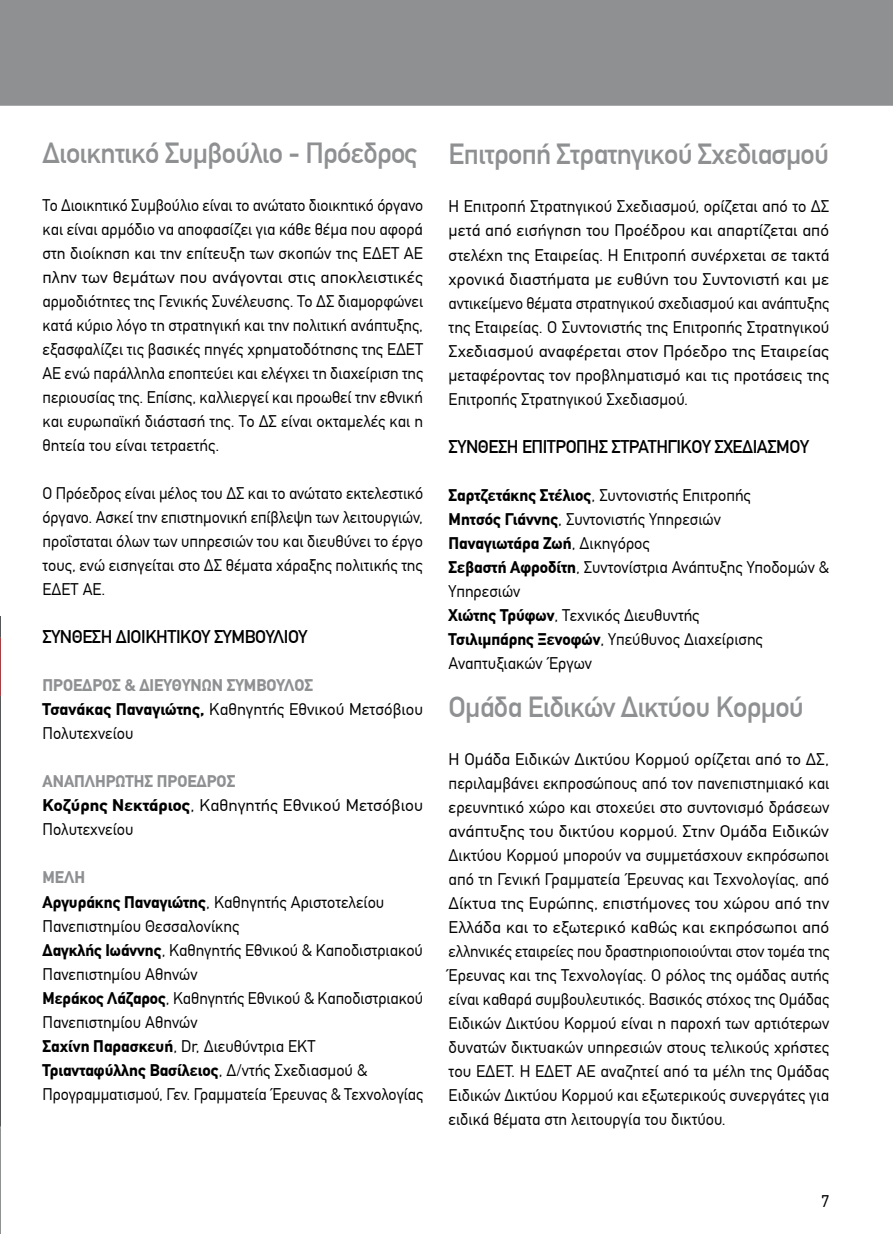
<style>
.page{position:relative;width:893px;height:1234px;background:#fff}
.page>*{position:absolute;margin:0;border:0;box-sizing:border-box;transform-origin:0 0}
.t1{font:28.5px "CF Din";letter-spacing:-.025em;color:#8e9092}
.t2{font:18px "CF Din";letter-spacing:-.025em;color:#000}
.t3{font:16.5px/24px "CF Din";color:#000;text-align:justify}
.t4{font:16.5px/24px "CF Din";color:#000;text-align:justify;scale:1.04 1}
.t5{font:16.5px/24px "CF Din";color:#000;scale:1.07 1}
.s1{font-weight:700;color:#8e9092}
.s2{font-weight:700}
</style>
<div class="page">
<div style="left:0;top:0;width:893px;height:106px;background:#8e9092"></div>
<svg style="left:0;top:617px;width:1px;height:616px"></svg>
<h1 class="t1" style="left:43px;top:138px;width:376px">Διοικητικό Συμβούλιο - Πρόεδρος</h1>
<p class="t3" style="left:43px;top:194px;width:382px">Το Διοικητικό Συμβούλιο είναι το ανώτατο διοικητικό όργανο και είναι αρμόδιο να αποφασίζει για κάθε θέμα που αφορά στη διοίκηση και την επίτευξη των σκοπών της ΕΔΕΤ ΑΕ πλην των θεμάτων που ανάγονται στις αποκλειστικές αρμοδιότητες της Γενικής Συνέλευσης. Το ΔΣ διαμορφώνει κατά κύριο λόγο τη στρατηγική και την πολιτική ανάπτυξης, εξασφαλίζει τις βασικές πηγές χρηματοδότησης της ΕΔΕΤ ΑΕ ενώ παράλληλα εποπτεύει και ελέγχει τη διαχείριση της περιουσίας της. Επίσης, καλλιεργεί και προωθεί την εθνική και ευρωπαϊκή διάστασή της. Το ΔΣ είναι οκταμελές και η θητεία του είναι τετραετής.</p>
<p class="t3" style="left:43px;top:482px;width:382px">Ο Πρόεδρος είναι μέλος του ΔΣ και το ανώτατο εκτελεστικό όργανο. Ασκεί την επιστημονική επίβλεψη των λειτουργιών, προΐσταται όλων των υπηρεσιών του και διευθύνει το έργο τους, ενώ εισηγείται στο ΔΣ θέματα χάραξης πολιτικής της ΕΔΕΤ ΑΕ.</p>
<p class="t2" style="left:43px;top:627px;width:266px">ΣΥΝΘΕΣΗ ΔΙΟΙΚΗΤΙΚΟΥ ΣΥΜΒΟΥΛΙΟΥ</p>
<p class="t3" style="left:43px;top:674px;width:382px;text-align:left"><span class="s1">ΠΡΟΕΔΡΟΣ &amp; ΔΙΕΥΘΥΝΩΝ ΣΥΜΒΟΥΛΟΣ<br></span><span class="s2">Τσανάκας Παναγιώτης,</span> Καθηγητής Εθνικού Μετσόβιου<br>Πολυτεχνείου</p>
<p class="t5" style="left:43px;top:770px;width:357px"><span class="s1">ΑΝΑΠΛΗΡΩΤΗΣ ΠΡΟΕΔΡΟΣ<br></span><span class="s2">Κοζύρης Νεκτάριος</span>, Καθηγητής Εθνικού Μετσόβιου<br>Πολυτεχνείου</p>
<p class="t3" style="left:43px;top:866px;width:382px;text-align:left"><span class="s1">ΜΕΛΗ<br></span><span class="s2">Αργυράκης Παναγιώτης</span>, Καθηγητής Αριστοτελείου Πανεπιστημίου Θεσσαλονίκης<br><span class="s2">Δαγκλής Ιωάννης</span>, Καθηγητής Εθνικού &amp; Καποδιστριακού Πανεπιστημίου Αθηνών<br><span class="s2">Μεράκος Λάζαρος</span>, Καθηγητής Εθνικού &amp; Καποδιστριακού Πανεπιστημίου Αθηνών<br><span class="s2">Σαχίνη Παρασκευή</span>, Dr, Διευθύντρια ΕΚΤ<br><span class="s2">Τριανταφύλλης Βασίλειος</span>, Δ/ντής Σχεδιασμού &amp; Προγραμματισμού, Γεν. Γραμματεία Έρευνας &amp; Τεχνολογίας</p>
<h1 class="t1" style="left:449px;top:140px;width:382px">Επιτροπή Στρατηγικού Σχεδιασμού</h1>
<p class="t3" style="left:449px;top:195px;width:382px">Η Επιτροπή Στρατηγικού Σχεδιασμού, ορίζεται από το ΔΣ μετά από εισήγηση του Προέδρου και απαρτίζεται από στελέχη της Εταιρείας. Η Επιτροπή συνέρχεται σε τακτά χρονικά διαστήματα με ευθύνη του Συντονιστή και με αντικείμενο θέματα στρατηγικού σχεδιασμού και ανάπτυξης της Εταιρείας. Ο Συντονιστής της Επιτροπής Στρατηγικού Σχεδιασμού αναφέρεται στον Πρόεδρο της Εταιρείας μεταφέροντας τον προβληματισμό και τις προτάσεις της Επιτροπής Στρατηγικού Σχεδιασμού.</p>
<p class="t2" style="left:449px;top:437px;width:362px">ΣΥΝΘΕΣΗ ΕΠΙΤΡΟΠΗΣ ΣΤΡΑΤΗΓΙΚΟΥ ΣΧΕΔΙΑΣΜΟΥ</p>
<p class="t3" style="left:449px;top:483px;width:382px;text-align:left"><span class="s2">Σαρτζετάκης Στέλιος</span>, Συντονιστής Επιτροπής<br><span class="s2">Μητσός Γιάννης</span>, Συντονιστής Υπηρεσιών<br><span class="s2">Παναγιωτάρα Ζωή</span>, Δικηγόρος<br><span class="s2">Σεβαστή Αφροδίτη</span>, Συντονίστρια Ανάπτυξης Υποδομών &amp; Υπηρεσιών<br><span class="s2">Χιώτης Τρύφων</span>, Τεχνικός Διευθυντής<br><span class="s2">Τσιλιμπάρης Ξενοφών</span>, Υπεύθυνος Διαχείρισης Αναπτυξιακών Έργων</p>
<h1 class="t1" style="left:449px;top:692px;width:357px">Ομάδα Ειδικών Δικτύου Κορμού</h1>
<p class="t4" style="left:449px;top:747px;width:368px">Η Ομάδα Ειδικών Δικτύου Κορμού ορίζεται από το ΔΣ, περιλαμβάνει εκπροσώπους από τον πανεπιστημιακό και ερευνητικό χώρο και στοχεύει στο συντονισμό δράσεων ανάπτυξης του δικτύου κορμού. Στην Ομάδα Ειδικών Δικτύου Κορμού μπορούν να συμμετάσχουν εκπρόσωποι από τη Γενική Γραμματεία Έρευνας και Τεχνολογίας, από Δίκτυα της Ευρώπης, επιστήμονες του χώρου από την Ελλάδα και το εξωτερικό καθώς και εκπρόσωποι από ελληνικές εταιρείες που δραστηριοποιούνται στον τομέα της Έρευνας και της Τεχνολογίας. Ο ρόλος της ομάδας αυτής είναι καθαρά συμβουλευτικός. Βασικός στόχος της Ομάδας Ειδικών Δικτύου Κορμού είναι η παροχή των αρτιότερων δυνατών δικτυακών υπηρεσιών στους τελικούς χρήστες του ΕΔΕΤ. Η ΕΔΕΤ ΑΕ αναζητεί από τα μέλη της Ομάδας Ειδικών Δικτύου Κορμού και εξωτερικούς συνεργάτες για ειδικά θέματα στη λειτουργία του δικτύου.</p>
<p class="t3" style="left:821px;top:1189px;width:9px">7</p>
</div>
